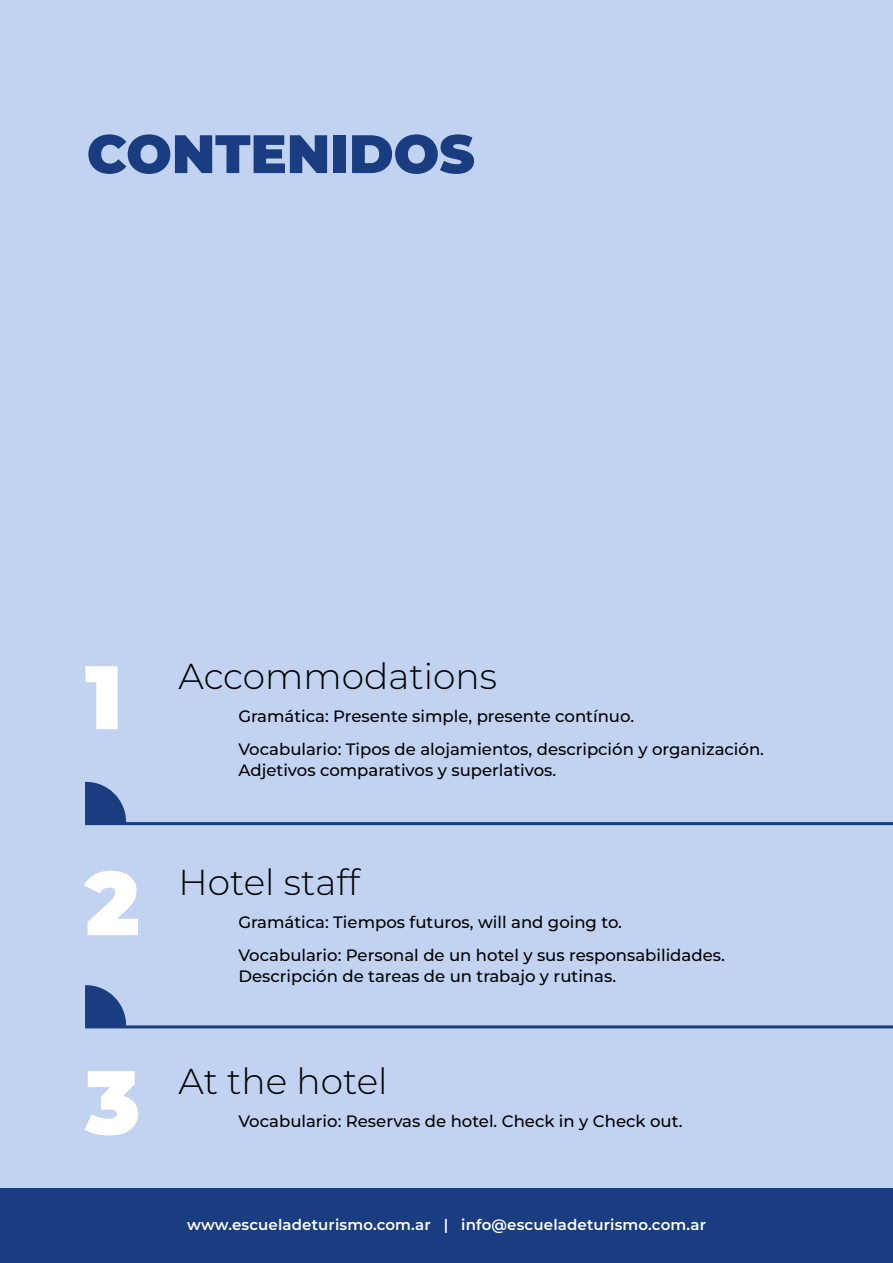
<style>
.page{position:relative;width:893px;height:1263px;background:#c2d3f1}
.page>*{position:absolute;margin:0;border:0;box-sizing:border-box;transform-origin:0 0}
.t1{font:900 90px "Montserrat";color:#fff}
.t2{font:900 54px "Montserrat";color:#193d80}
.t3{font:300 36px "Montserrat";color:#000}
.t4{font:500 16.5px/33px "Montserrat";color:#000}
.t5{font:600 15px "Montserrat";letter-spacing:.01em;color:#fff}
</style>
<div class="page">
<svg style="left:85px;top:782px;width:808px;height:43px"></svg>
<svg style="left:85px;top:985px;width:808px;height:43px"></svg>
<div style="left:0;top:1188px;width:893px;height:75px;background:#193d80"></div>
<h2 class="t2" style="left:87px;top:118px;width:389px">CONTENIDOS</h2>
<h1 class="t1" style="left:85px;top:637px;width:39px">1</h1>
<h3 class="t3" style="left:178px;top:652px;width:320px">Accommodations</h3>
<p class="t4" style="left:238px;top:699px;width:527px">Gramática: Presente simple, presente contínuo.<br>Vocabulario: Tipos de alojamientos, descripción y organización.</p>
<p class="t4" style="left:238px;top:753px;width:319px">Adjetivos comparativos y superlativos.</p>
<h1 class="t1" style="left:85px;top:843px;width:56px">2</h1>
<h1 class="t1" style="left:85px;top:1042px;width:57px">3</h1>
<h3 class="t3" style="left:178px;top:858px;width:183px">Hotel staff</h3>
<p class="t4" style="left:238px;top:905px;width:488px">Gramática: Tiempos futuros, will and going to.<br>Vocabulario: Personal de un hotel y sus responsabilidades.</p>
<p class="t4" style="left:238px;top:959px;width:379px">Descripción de tareas de un trabajo y rutinas.</p>
<h3 class="t3" style="left:178px;top:1057px;width:211px">At the hotel</h3>
<p class="t4" style="left:238px;top:1104px;width:445px">Vocabulario: Reservas de hotel. Check in y Check out.</p>
<p class="t5" style="left:187px;top:1214px;width:520px">www.escueladeturismo.com.ar | info@escueladeturismo.com.ar</p>
</div>
